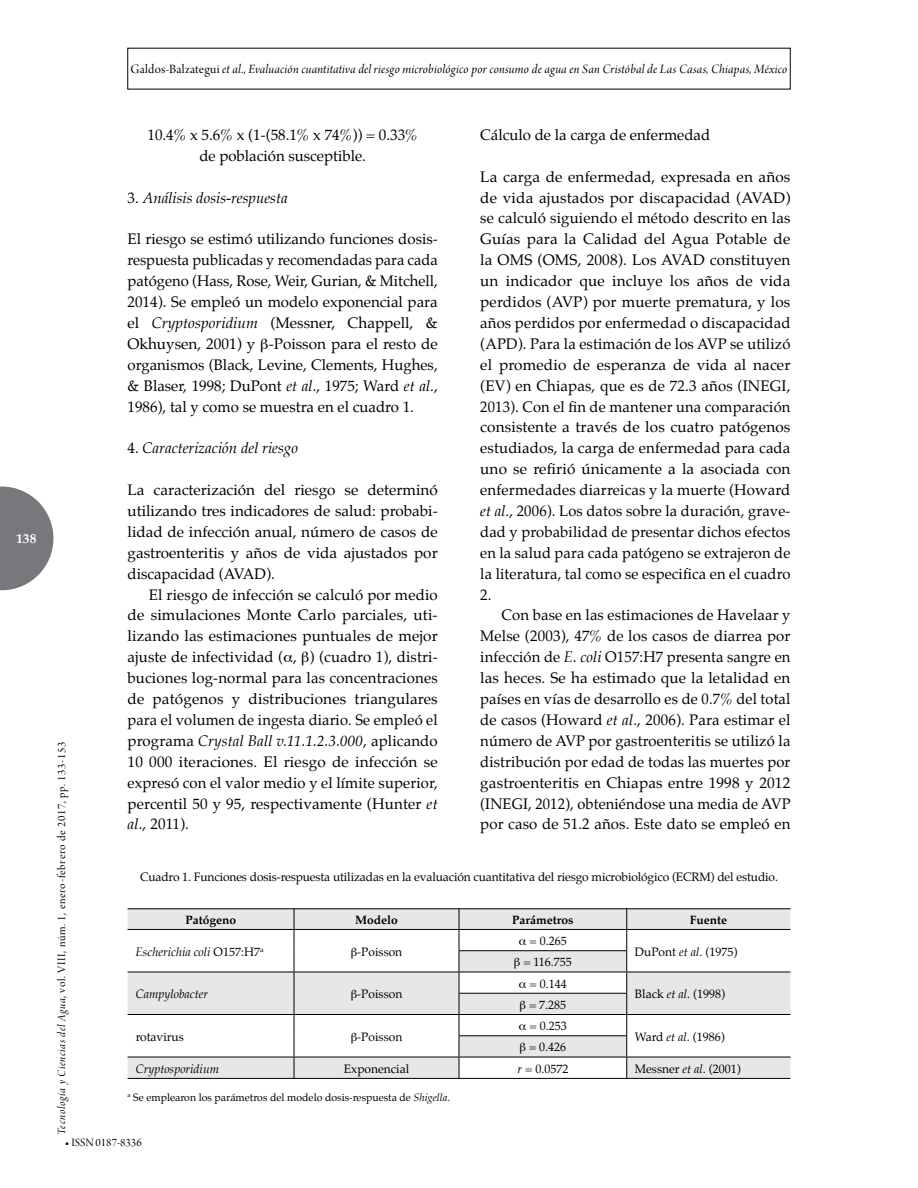
<style>
.page{position:relative;width:918px;height:1188px;background:#fff}
.page>*{position:absolute;margin:0;border:0;box-sizing:border-box;transform-origin:0 0}
.t1{font:15px/20.9px "Palatino";color:#000;text-align:justify}
.t2{font:italic 15px "Palatino";color:#000}
.t3{font:13.5px "Arno Pro Italic Display";letter-spacing:.015em;color:#000}
.t4{font:700 13.5px "Palatino";color:#fff}
.t5{font:12px "Palatino";letter-spacing:-.01em;color:#000}
.t6{font:italic 12px "Palatino";color:#000}
.t7{font:700 12px "Palatino";color:#000}
.t8{font:12px "Arno Pro Display";color:#000}
.t9{font:11.85px "Arno Pro Display";letter-spacing:.06em;color:#000}
.t10{font:10.5px "Palatino";color:#000}
.s1{font-family:"Arno Pro Italic Display"}
.s2{font-family:"Arno Pro Display"}
.s3{font-style:normal}
.s4{font-style:italic}
.s5{font-family:"Arno Pro"}
</style>
<div class="page">
<svg style="left:0;top:487px;width:53px;height:103px"></svg>
<svg style="left:128px;top:909px;width:662px;height:169px;fill:#e6e7e8"></svg>
<hr style="left:128px;top:929px;width:166px;height:1px;background:#000">
<hr style="left:294px;top:929px;width:165px;height:1px;background:#000">
<hr style="left:459px;top:929px;width:168px;height:1px;background:#000">
<hr style="left:627px;top:929px;width:163px;height:1px;background:#000">
<hr style="left:459px;top:950px;width:168px;height:1px;background:#000">
<hr style="left:128px;top:972px;width:166px;height:1px;background:#000">
<hr style="left:294px;top:972px;width:165px;height:1px;background:#000">
<hr style="left:459px;top:972px;width:168px;height:1px;background:#000">
<hr style="left:627px;top:972px;width:163px;height:1px;background:#000">
<hr style="left:459px;top:993px;width:168px;height:1px;background:#000">
<hr style="left:128px;top:1014px;width:166px;height:1px;background:#000">
<hr style="left:294px;top:1014px;width:165px;height:1px;background:#000">
<hr style="left:459px;top:1014px;width:168px;height:1px;background:#000">
<hr style="left:627px;top:1014px;width:163px;height:1px;background:#000">
<hr style="left:459px;top:1035px;width:168px;height:1px;background:#000">
<hr style="left:128px;top:1057px;width:166px;height:1px;background:#000">
<hr style="left:294px;top:1057px;width:165px;height:1px;background:#000">
<svg style="left:294px;top:909px;width:1px;height:169px"></svg>
<hr style="left:459px;top:1057px;width:168px;height:1px;background:#000">
<svg style="left:459px;top:909px;width:1px;height:169px"></svg>
<hr style="left:627px;top:1057px;width:163px;height:1px;background:#000">
<svg style="left:626px;top:909px;width:1px;height:169px"></svg>
<hr style="left:128px;top:908px;width:662px;height:1px;background:#000">
<hr style="left:128px;top:1078px;width:662px;height:1px;background:#000">
<svg style="left:352px;top:947px;width:5px;height:11px"></svg>
<svg style="left:519px;top:939px;width:7px;height:6px"></svg>
<svg style="left:515px;top:958px;width:5px;height:11px"></svg>
<svg style="left:352px;top:990px;width:5px;height:11px"></svg>
<svg style="left:519px;top:982px;width:7px;height:6px"></svg>
<svg style="left:520px;top:1000px;width:5px;height:11px"></svg>
<svg style="left:352px;top:1032px;width:5px;height:11px"></svg>
<svg style="left:519px;top:1024px;width:7px;height:6px"></svg>
<svg style="left:520px;top:1043px;width:5px;height:11px"></svg>
<p class="t4" style="left:16px;top:526px;width:22px">138</p>
<p class="t9" style="left:55px;top:1135px;width:395px;rotate:-90deg"><span class="s1">Tecnología y Ciencias del Agua</span>, vol. VIII, núm. 1, enero-febrero de 2017, pp. 133-153</p>
<p class="t3" style="left:131px;top:61px;width:658px"><span class="s2">Galdos-Balzategui</span> et al<span class="s2">.,</span> Evaluación cuantitativa del riesgo microbiológico por consumo de agua en San Cristóbal de Las Casas, Chiapas, México</p>
<p class="t1" style="left:148px;top:124px;width:272px;text-align:center">10.4% x 5.6% x (1-(58.1% x 74%)) = 0.33% de población susceptible.</p>
<p class="t2" style="left:128px;top:185px;width:162px"><span class="s3">3.</span> Análisis dosis-respuesta</p>
<p class="t1" style="left:128px;top:229px;width:312px">El riesgo se estimó utilizando funciones dosis&shy;respuesta publicadas y recomendadas para cada patógeno (Hass, Rose, Weir, Gurian, &amp; Mitchell, 2014). Se empleó un modelo exponencial para el <span class="s4">Cryptosporidium</span> (Messner, Chappell, &amp; Okhuysen, 2001) y -Poisson para el resto de organismos (Black, Levine, Clements, Hughes, &amp; Blaser, 1998; DuPont <span class="s4">et al</span>., 1975; Ward <span class="s4">et al</span>., 1986), tal y como se muestra en el cuadro 1.</p>
<p class="t2" style="left:128px;top:436px;width:172px"><span class="s3">4.</span> Caracterización del riesgo</p>
<p class="t1" style="left:128px;top:480px;width:312px">La caracterización del riesgo se determinó utilizando tres indicadores de salud: probabi&shy;lidad de infección anual, número de casos de gastroenteritis y años de vida ajustados por discapacidad (AVAD).</p>
<p class="t1" style="left:128px;top:584px;width:312px;text-indent:21px">El riesgo de infección se calculó por medio de simulaciones Monte Carlo parciales, uti&shy;lizando las estimaciones puntuales de mejor ajuste de infectividad ( , ) (cuadro 1), distri&shy;buciones log-normal para las concentraciones de patógenos y distribuciones triangulares para el volumen de ingesta diario. Se empleó el programa <span class="s4">Crystal Ball v.11.1.2.3.000</span>, aplicando 10 000 iteraciones. El riesgo de infección se expresó con el valor medio y el límite superior, percentil 50 y 95, respectivamente (Hunter <span class="s4">et al</span>., 2011).</p>
<p class="t1" style="left:480px;top:124px;width:232px">Cálculo de la carga de enfermedad</p>
<p class="t1" style="left:480px;top:166px;width:312px">La carga de enfermedad, expresada en años de vida ajustados por discapacidad (AVAD) se calculó siguiendo el método descrito en las Guías para la Calidad del Agua Potable de la OMS (OMS, 2008). Los AVAD constituyen un indicador que incluye los años de vida perdidos (AVP) por muerte prematura, y los años perdidos por enfermedad o discapacidad (APD). Para la estimación de los AVP se utilizó el promedio de esperanza de vida al nacer (EV) en Chiapas, que es de 72.3 años (INEGI, 2013). Con el fin de mantener una comparación consistente a través de los cuatro patógenos estudiados, la carga de enfermedad para cada uno se refirió únicamente a la asociada con enfermedades diarreicas y la muerte (Howard <span class="s4">et al</span>., 2006). Los datos sobre la duración, grave&shy;dad y probabilidad de presentar dichos efectos en la salud para cada patógeno se extrajeron de la literatura, tal como se especifica en el cuadro 2.</p>
<p class="t1" style="left:480px;top:605px;width:312px;text-indent:21px">Con base en las estimaciones de Havelaar y Melse (2003), 47% de los casos de diarrea por infección de <span class="s4">E. coli</span> O157:H7 presenta sangre en las heces. Se ha estimado que la letalidad en países en vías de desarrollo es de 0.7% del total de casos (Howard <span class="s4">et al</span>., 2006). Para estimar el número de AVP por gastroenteritis se utilizó la distribución por edad de todas las muertes por gastroenteritis en Chiapas entre 1998 y 2012 (INEGI, 2012), obteniéndose una media de AVP por caso de 51.2 años. Este dato se empleó en</p>
<p class="t5" style="left:140px;top:867px;width:640px">Cuadro 1. Funciones dosis-respuesta utilizadas en la evaluación cuantitativa del riesgo microbiológico (ECRM) del estudio.</p>
<p class="t7" style="left:185px;top:909px;width:52px">Patógeno</p>
<p class="t7" style="left:355px;top:909px;width:44px">Modelo</p>
<p class="t7" style="left:512px;top:909px;width:63px">Parámetros</p>
<p class="t7" style="left:690px;top:909px;width:39px">Fuente</p>
<p class="t6" style="left:136px;top:941px;width:129px">Escherichia coli <span class="s3">O157:H7</span><sup>a</sup></p>
<p class="t5" style="left:357px;top:942px;width:47px">-Poisson</p>
<p class="t5" style="left:530px;top:931px;width:39px">= 0.265</p>
<p class="t5" style="left:635px;top:942px;width:104px">DuPont <span class="s4">et al</span>. (1975)</p>
<p class="t5" style="left:523px;top:952px;width:50px">= 116.755</p>
<p class="t6" style="left:136px;top:984px;width:74px">Campylobacter</p>
<p class="t5" style="left:357px;top:984px;width:47px">-Poisson</p>
<p class="t5" style="left:136px;top:1027px;width:50px">rotavirus</p>
<p class="t5" style="left:357px;top:1027px;width:47px">-Poisson</p>
<p class="t5" style="left:530px;top:973px;width:39px">= 0.144</p>
<p class="t5" style="left:529px;top:995px;width:39px">= 7.285</p>
<p class="t5" style="left:530px;top:1016px;width:39px">= 0.253</p>
<p class="t5" style="left:529px;top:1037px;width:39px">= 0.426</p>
<p class="t5" style="left:635px;top:984px;width:92px">Black <span class="s4">et al</span>. (1998)</p>
<p class="t5" style="left:635px;top:1027px;width:92px">Ward <span class="s4">et al</span>. (1986)</p>
<p class="t6" style="left:136px;top:1059px;width:85px">Cryptosporidium</p>
<p class="t5" style="left:344px;top:1059px;width:67px">Exponencial</p>
<p class="t5" style="left:517px;top:1059px;width:52px"><span class="s4">r</span> = 0.0572</p>
<p class="t5" style="left:635px;top:1059px;width:108px">Messner <span class="s4">et al</span>. (2001)</p>
<p class="t10" style="left:128px;top:1088px;width:324px"><sup>a</sup> Se emplearon los parámetros del modelo dosis-respuesta de <span class="s4">Shigella</span>.</p>
<p class="t8" style="left:65px;top:1136px;width:78px"><span class="s5">•</span> ISSN 0187-8336</p>
</div>
